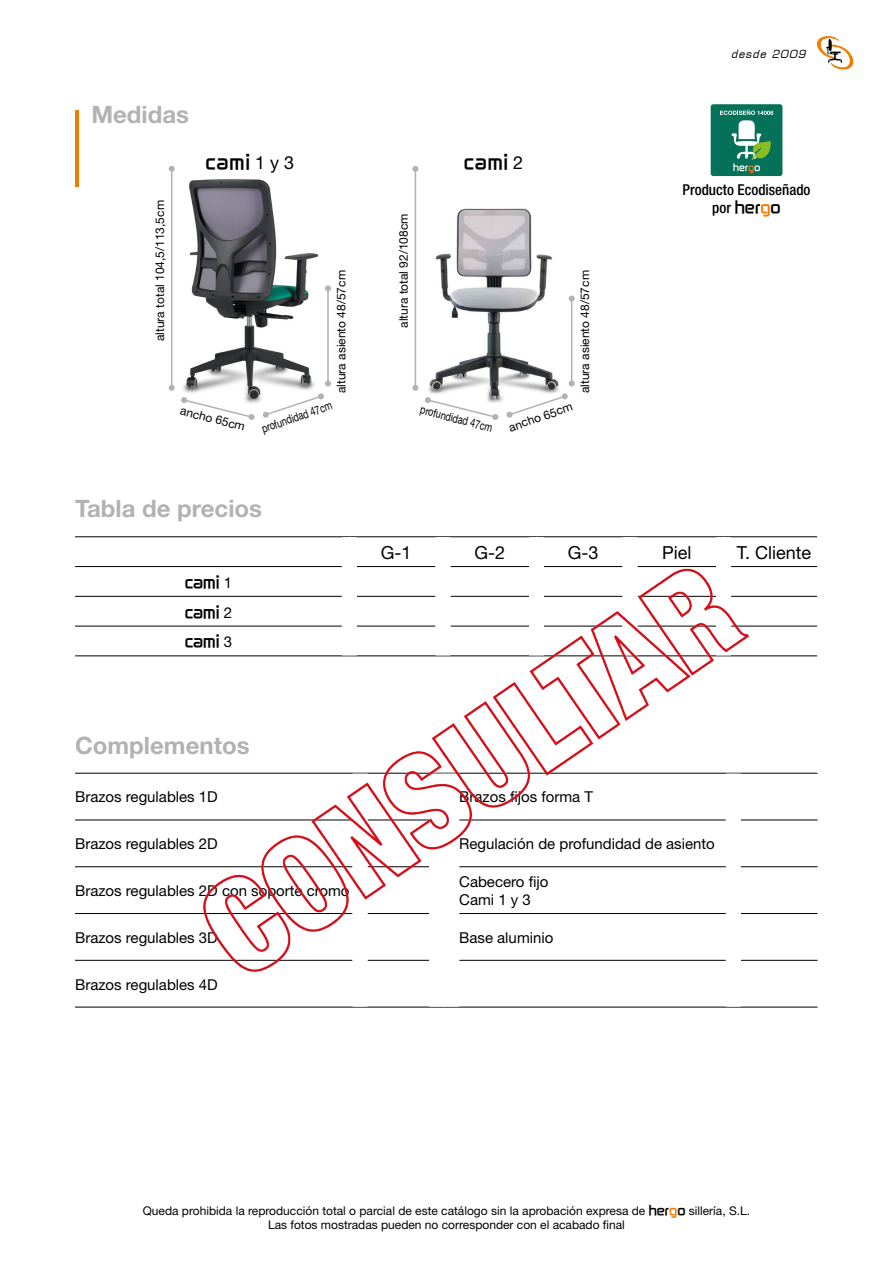
<style>
.page{position:relative;width:893px;height:1263px;background:#fff}
.page>*{position:absolute;margin:0;border:0;box-sizing:border-box;transform-origin:0 0}
.t1{font:700 24px "Helvetica Neue";color:#b3b2b2}
.t2{font:18px "Helvetica Neue";color:#000}
.t3{font:700 18px "Zekton";letter-spacing:.05em;color:#000}
.t4{font:15px "Helvetica Neue";color:#000}
.t5{font:700 15px "Zekton";color:#000}
.t6{font:500 condensed 15px "Helvetica Neue";color:#000}
.t7{font:italic 13.5px "Euro Style Normal";color:#000}
.t8{font:12px "Helvetica Neue";color:#000}
.t9{font:12px "Helvetica Neue";color:#000;scale:.75 1}
.s1{font-family:"Helvetica Neue";font-weight:400}
.s2{font-family:"Helvetica Neue";font-weight:500;font-stretch:condensed}
.s3{color:#ef7d00}
.s4{font-family:"Zekton";font-weight:700}
.s5{font-family:"Zekton";font-weight:700;color:#ef7d00}
</style>
<div class="page">
<svg style="left:817px;top:36px;width:37px;height:34px"></svg>
<img style="left:172px;top:172px;width:156px;height:231px">
<img style="left:416px;top:196px;width:156px;height:207px">
<hr style="left:75px;top:110px;width:4px;height:76px;background:#ef7d00">
<svg style="left:263px;top:393px;width:61px;height:25px"></svg>
<svg style="left:507px;top:393px;width:61px;height:25px"></svg>
<svg style="left:181px;top:397px;width:74px;height:23px"></svg>
<svg style="left:425px;top:397px;width:73px;height:23px"></svg>
<hr style="left:171px;top:169px;width:1px;height:219px;background:#b3b2b2">
<svg style="left:169px;top:166px;width:6px;height:6px"></svg>
<svg style="left:169px;top:385px;width:6px;height:6px"></svg>
<hr style="left:415px;top:169px;width:1px;height:219px;background:#b3b2b2">
<svg style="left:412px;top:166px;width:6px;height:6px"></svg>
<svg style="left:412px;top:385px;width:6px;height:6px"></svg>
<hr style="left:327px;top:288px;width:2px;height:95px;background:#b3b2b2">
<svg style="left:325px;top:380px;width:6px;height:6px"></svg>
<svg style="left:325px;top:285px;width:6px;height:6px"></svg>
<hr style="left:571px;top:299px;width:1px;height:84px;background:#b3b2b2">
<svg style="left:569px;top:380px;width:6px;height:6px"></svg>
<svg style="left:569px;top:296px;width:6px;height:6px"></svg>
<hr style="left:75px;top:536px;width:274px;height:1px;background:#000">
<hr style="left:349px;top:536px;width:94px;height:1px;background:#000">
<hr style="left:443px;top:536px;width:93px;height:1px;background:#000">
<hr style="left:536px;top:536px;width:94px;height:1px;background:#000">
<hr style="left:630px;top:536px;width:94px;height:1px;background:#000">
<hr style="left:724px;top:536px;width:93px;height:1px;background:#000">
<hr style="left:75px;top:566px;width:267px;height:1px;background:#000">
<hr style="left:731px;top:566px;width:86px;height:1px;background:#000">
<hr style="left:75px;top:596px;width:267px;height:1px;background:#000">
<hr style="left:731px;top:596px;width:86px;height:1px;background:#000">
<hr style="left:75px;top:626px;width:267px;height:1px;background:#000">
<hr style="left:731px;top:626px;width:86px;height:1px;background:#000">
<hr style="left:75px;top:655px;width:274px;height:1px;background:#000">
<hr style="left:724px;top:655px;width:93px;height:1px;background:#000">
<hr style="left:75px;top:773px;width:285px;height:1px;background:#000">
<hr style="left:733px;top:773px;width:84px;height:1px;background:#000">
<hr style="left:75px;top:820px;width:277px;height:1px;background:#000">
<hr style="left:741px;top:820px;width:76px;height:1px;background:#000">
<hr style="left:75px;top:866px;width:277px;height:1px;background:#000">
<hr style="left:741px;top:866px;width:76px;height:1px;background:#000">
<hr style="left:75px;top:913px;width:277px;height:1px;background:#000">
<hr style="left:741px;top:913px;width:76px;height:1px;background:#000">
<hr style="left:75px;top:960px;width:277px;height:1px;background:#000">
<hr style="left:741px;top:960px;width:76px;height:1px;background:#000">
<hr style="left:75px;top:1007px;width:285px;height:1px;background:#000">
<hr style="left:360px;top:1007px;width:84px;height:1px;background:#000">
<hr style="left:444px;top:1007px;width:289px;height:1px;background:#000">
<hr style="left:733px;top:1007px;width:84px;height:1px;background:#000">
<div style="left:711px;top:104px;width:71px;height:72px;background:#067159;border-radius:3px"></div>
<svg style="left:720px;top:110px;width:53px;height:63px"></svg>
<img style="left:168px;top:566px;width:620px;height:406px">
<p class="t1" style="left:91px;top:100px;width:99px">Medidas</p>
<p class="t8" style="left:153px;top:341px;width:142px;rotate:-90deg">altura total 104,5/113,5cm</p>
<p class="t3" style="left:206px;top:148px;width:90px">cami <span class="s1">1 y 3</span></p>
<p class="t3" style="left:464px;top:148px;width:61px">cami <span class="s1">2</span></p>
<p class="t8" style="left:396px;top:328px;width:116px;rotate:-90deg">altura total 92/108cm</p>
<p class="t8" style="left:334px;top:393px;width:124px;rotate:-90deg">altura asiento 48/57cm</p>
<p class="t8" style="left:578px;top:393px;width:124px;rotate:-90deg">altura asiento 48/57cm</p>
<p class="t9" style="left:260px;top:422px;width:100px;rotate:-19deg">profundidad 47cm</p>
<p class="t8" style="left:507px;top:421px;width:68px;rotate:-19deg">ancho 65cm</p>
<p class="t8" style="left:182px;top:403px;width:68px;rotate:14deg">ancho 65cm</p>
<p class="t9" style="left:423px;top:402px;width:100px;rotate:15deg">profundidad 47cm</p>
<p class="t1" style="left:75px;top:494px;width:189px">Tabla de precios</p>
<p class="t7" style="left:732px;top:49px;width:78px">desde 2009</p>
<p class="t6" style="left:683px;top:181px;width:129px">Producto Ecodiseñado</p>
<p class="t5" style="left:712px;top:196px;width:70px"><span class="s2">por</span> her<span class="s3">g</span>o</p>
<p class="t5" style="left:185px;top:570px;width:49px">cami <span class="s1">1</span></p>
<p class="t5" style="left:185px;top:600px;width:49px">cami <span class="s1">2</span></p>
<p class="t5" style="left:185px;top:630px;width:49px">cami <span class="s1">3</span></p>
<p class="t2" style="left:381px;top:542px;width:32px">G-1</p>
<p class="t2" style="left:474px;top:542px;width:32px">G-2</p>
<p class="t2" style="left:568px;top:542px;width:32px">G-3</p>
<p class="t2" style="left:662px;top:542px;width:31px">Piel</p>
<p class="t2" style="left:737px;top:542px;width:76px">T. Cliente</p>
<p class="t1" style="left:75px;top:730px;width:176px">Complementos</p>
<p class="t4" style="left:75px;top:788px;width:144px">Brazos regulables 1D</p>
<p class="t4" style="left:459px;top:788px;width:135px">Brazos fijos forma T</p>
<p class="t4" style="left:75px;top:835px;width:144px">Brazos regulables 2D</p>
<p class="t4" style="left:459px;top:835px;width:257px">Regulación de profundidad de asiento</p>
<p class="t4" style="left:75px;top:882px;width:276px">Brazos regulables 2D con soporte cromo</p>
<p class="t4" style="left:459px;top:873px;width:91px">Cabecero fijo</p>
<p class="t4" style="left:459px;top:891px;width:73px">Cami 1 y 3</p>
<p class="t4" style="left:75px;top:928px;width:144px">Brazos regulables 3D</p>
<p class="t4" style="left:459px;top:928px;width:96px">Base aluminio</p>
<p class="t4" style="left:75px;top:975px;width:144px">Brazos regulables 4D</p>
<p class="t8" style="left:143px;top:1203px;width:609px">Queda prohibida la reproducción total o parcial de este catálogo sin la aprobación expresa de <span class="s4">her</span><span class="s5">g</span><span class="s4">o</span> sillería, S.L.</p>
<p class="t8" style="left:268px;top:1217px;width:358px">Las fotos mostradas pueden no corresponder con el acabado final</p>
</div>
